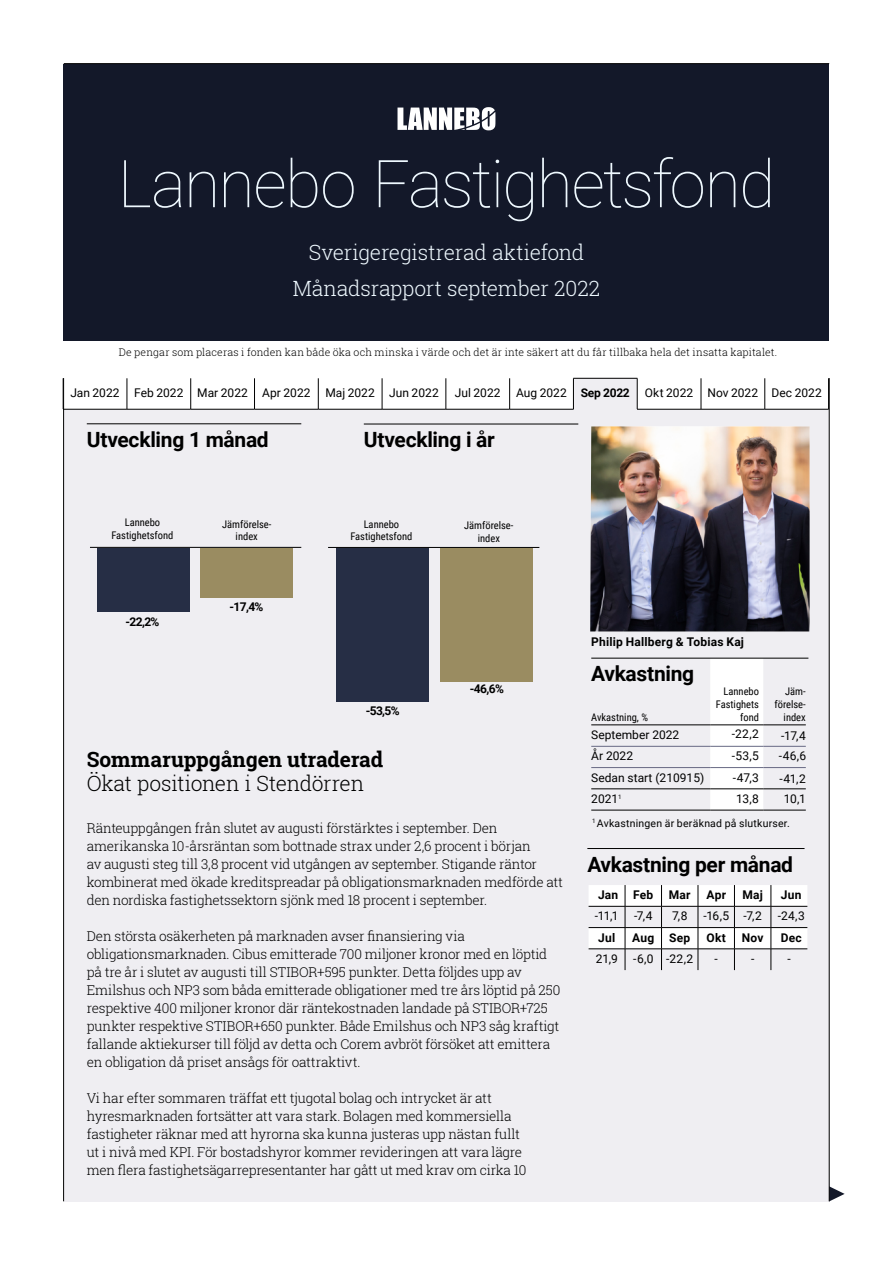
<style>
.page{position:relative;width:893px;height:1263px;background:#fff}
.page>*{position:absolute;margin:0;border:0;box-sizing:border-box;transform-origin:0 0}
.t1{font:100 66px "Roboto";letter-spacing:-.03em;color:#eef8fe}
.t2{font:700 21px "Roboto";letter-spacing:-.015em;color:#000}
.t3{font:300 21px/36px "Roboto Slab";letter-spacing:-.01em;color:#eef8fe;text-align:center}
.t4{font:300 21px "Roboto Slab";letter-spacing:-.015em;color:#000}
.t5{font:700 21px "Roboto Slab";letter-spacing:-.005em;color:#000}
.t6{font:300 13.5px/18px "Roboto Slab";letter-spacing:-.015em;color:#000}
.t7{font:12px/21.3px "Roboto";color:#000}
.t8{font:700 12px "Roboto";letter-spacing:.015em;color:#000}
.t9{font:10.5px/12.6px "Roboto Condensed";color:#000;text-align:center}
.t10{font:300 10.5px "Roboto Slab";letter-spacing:.015em;color:#000}
.t11{font:10.5px "Roboto";letter-spacing:.02em;color:#000}
.s1{font-weight:700}
</style>
<div class="page">
<div style="left:64px;top:409px;width:765px;height:792px;background:#efeef2"></div>
<svg style="left:830px;top:1186px;width:15px;height:15px"></svg>
<hr style="left:63px;top:378px;width:1px;height:823px;background:#000">
<hr style="left:829px;top:378px;width:1px;height:823px;background:#000">
<div style="left:337px;top:548px;width:92px;height:153px;background:#293249"></div>
<div style="left:440px;top:548px;width:92px;height:133px;background:#9a8c61"></div>
<div style="left:97px;top:548px;width:92px;height:64px;background:#293249"></div>
<div style="left:200px;top:548px;width:93px;height:50px;background:#9a8c61"></div>
<hr style="left:87px;top:423px;width:214px;height:1px;background:#000">
<hr style="left:364px;top:424px;width:214px;height:1px;background:#000">
<div style="left:573px;top:378px;width:64px;height:31px;background:#efeef2"></div>
<hr style="left:573px;top:378px;width:64px;height:1px;background:#000">
<hr style="left:63px;top:409px;width:64px;height:1px;background:#000">
<hr style="left:127px;top:409px;width:64px;height:1px;background:#000">
<hr style="left:191px;top:409px;width:63px;height:1px;background:#000">
<hr style="left:254px;top:409px;width:64px;height:1px;background:#000">
<hr style="left:318px;top:409px;width:64px;height:1px;background:#000">
<hr style="left:382px;top:409px;width:64px;height:1px;background:#000">
<hr style="left:446px;top:409px;width:64px;height:1px;background:#000">
<hr style="left:510px;top:409px;width:64px;height:1px;background:#000">
<hr style="left:637px;top:409px;width:64px;height:1px;background:#000">
<hr style="left:701px;top:409px;width:64px;height:1px;background:#000">
<hr style="left:765px;top:409px;width:64px;height:1px;background:#000">
<hr style="left:127px;top:378px;width:1px;height:31px;background:#000">
<hr style="left:190px;top:378px;width:1px;height:31px;background:#000">
<hr style="left:254px;top:378px;width:1px;height:31px;background:#000">
<hr style="left:318px;top:378px;width:1px;height:31px;background:#000">
<hr style="left:382px;top:378px;width:1px;height:31px;background:#000">
<hr style="left:446px;top:378px;width:1px;height:31px;background:#000">
<hr style="left:509px;top:378px;width:1px;height:31px;background:#000">
<hr style="left:573px;top:378px;width:1px;height:31px;background:#000">
<hr style="left:637px;top:378px;width:1px;height:31px;background:#000">
<hr style="left:701px;top:378px;width:1px;height:31px;background:#000">
<hr style="left:764px;top:378px;width:1px;height:31px;background:#000">
<hr style="left:828px;top:378px;width:1px;height:31px;background:#000">
<div style="left:710px;top:659px;width:53px;height:151px;background:#fff"></div>
<hr style="left:591px;top:725px;width:119px;height:1px;background:#000">
<hr style="left:710px;top:725px;width:53px;height:1px;background:#000">
<hr style="left:763px;top:725px;width:43px;height:1px;background:#000">
<hr style="left:591px;top:788px;width:119px;height:1px;background:#000">
<hr style="left:710px;top:788px;width:53px;height:1px;background:#000">
<hr style="left:763px;top:788px;width:43px;height:1px;background:#000">
<hr style="left:591px;top:810px;width:119px;height:1px;background:#000">
<hr style="left:710px;top:810px;width:53px;height:1px;background:#000">
<hr style="left:763px;top:810px;width:43px;height:1px;background:#000">
<hr style="left:591px;top:746px;width:119px;height:1px;background:#676983">
<hr style="left:591px;top:767px;width:119px;height:1px;background:#676983">
<hr style="left:710px;top:746px;width:53px;height:1px;background:#676983">
<hr style="left:710px;top:767px;width:53px;height:1px;background:#676983">
<hr style="left:763px;top:746px;width:43px;height:1px;background:#676983">
<hr style="left:763px;top:767px;width:43px;height:1px;background:#676983">
<svg style="left:589px;top:885px;width:218px;height:85px"></svg>
<hr style="left:591px;top:658px;width:217px;height:1px;background:#000">
<hr style="left:587px;top:848px;width:217px;height:1px;background:#000">
<hr style="left:90px;top:547px;width:211px;height:1px;background:#000">
<hr style="left:328px;top:547px;width:211px;height:1px;background:#000">
<img style="left:590px;top:426px;width:220px;height:205px">
<div style="left:64px;top:64px;width:765px;height:276px;background:#131829"></div>
<hr style="left:64px;top:63px;width:765px;height:1px;background:#000">
<svg style="left:397px;top:107px;width:98px;height:23px"></svg>
<h1 class="t1" style="left:118px;top:137px;width:659px">Lannebo Fastighetsfond</h1>
<h2 class="t3" style="left:293px;top:234px;width:309px">Sverigeregistrerad aktiefond<br>Månadsrapport september 2022</h2>
<p class="t10" style="left:119px;top:345px;width:660px">De pengar som placeras i fonden kan både öka och minska i värde och det är inte säkert att du får tillbaka hela det insatta kapitalet.</p>
<p class="t7" style="left:70px;top:382px;width:370px">Jan 2022 Feb 2022 Mar 2022 Apr 2022 Maj 2022 Jun 2022</p>
<p class="t7" style="left:455px;top:382px;width:47px">Jul 2022</p>
<p class="t7" style="left:516px;top:382px;width:115px">Aug 2022 <span class="s1">Sep 2022</span></p>
<p class="t7" style="left:645px;top:382px;width:178px">Okt 2022 Nov 2022 Dec 2022</p>
<h2 class="t2" style="left:87px;top:425px;width:183px">Utveckling 1 månad</h2>
<h2 class="t2" style="left:364px;top:425px;width:133px">Utveckling i år</h2>
<p class="t9" style="left:111px;top:516px;width:64px">Lannebo<br>Fastighetsfond</p>
<p class="t9" style="left:350px;top:517px;width:64px">Lannebo<br>Fastighetsfond</p>
<p class="t9" style="left:222px;top:517px;width:51px">Jämförelse&shy;index</p>
<p class="t9" style="left:464px;top:519px;width:51px">Jämförelse&shy;index</p>
<p class="t8" style="left:125px;top:614px;width:35px">-22,2%</p>
<p class="t8" style="left:229px;top:598px;width:36px">-17,4%</p>
<p class="t8" style="left:366px;top:702px;width:36px">-53,5%</p>
<p class="t8" style="left:470px;top:680px;width:36px">-46,6%</p>
<h2 class="t5" style="left:87px;top:745px;width:298px">Sommaruppgången utraderad</h2>
<h2 class="t4" style="left:87px;top:769px;width:279px">Ökat positionen i Stendörren</h2>
<p class="t6" style="left:87px;top:819px;width:478px">Ränteuppgången från slutet av augusti förstärktes i september. Den amerikanska 10-årsräntan som bottnade strax under 2,6 procent i början<br>av augusti steg till 3,8 procent vid utgången av september. Stigande räntor kombinerat med ökade kreditspreadar på obligationsmarknaden medförde att den nordiska fastighetssektorn sjönk med 18 procent i september.</p>
<p class="t6" style="left:87px;top:927px;width:475px">Den största osäkerheten på marknaden avser finansiering via obligationsmarknaden. Cibus emitterade 700 miljoner kronor med en löptid på tre år i slutet av augusti till STIBOR+595 punkter. Detta följdes upp av Emilshus och NP3 som båda emitterade obligationer med tre års löptid på 250 respektive 400 miljoner kronor där räntekostnaden landade på STIBOR+725 punkter respektive STIBOR+650 punkter. Både Emilshus och NP3 såg kraftigt fallande aktiekurser till följd av detta och Corem avbröt försöket att emittera en obligation då priset ansågs för oattraktivt.</p>
<p class="t6" style="left:87px;top:1089px;width:441px">Vi har efter sommaren träffat ett tjugotal bolag och intrycket är att hyresmarknaden fortsätter att vara stark. Bolagen med kommersiella fastigheter räknar med att hyrorna ska kunna justeras upp nästan fullt ut i nivå med KPI. För bostadshyror kommer revideringen att vara lägre men flera fastighetsägarrepresentanter har gått ut med krav om cirka 10</p>
<p class="t8" style="left:591px;top:633px;width:154px">Philip Hallberg &amp; Tobias Kaj</p>
<h2 class="t2" style="left:591px;top:659px;width:104px">Avkastning</h2>
<p class="t9" style="left:591px;top:710px;width:58px">Avkastning, %</p>
<p class="t7" style="left:591px;top:724px;width:114px">September 2022<br>År 2022<br>Sedan start (210915)<br>2021<sup>1</sup></p>
<p class="t9" style="left:716px;top:685px;width:45px;text-align:right">Lannebo<br>Fastighets fond</p>
<p class="t9" style="left:774px;top:685px;width:33px;text-align:right">Jäm&shy;förelse&shy;index</p>
<p class="t7" style="left:732px;top:723px;width:29px">-22,2</p>
<p class="t7" style="left:781px;top:724px;width:26px">-17,4</p>
<p class="t7" style="left:732px;top:745px;width:29px">-53,5</p>
<p class="t7" style="left:779px;top:745px;width:29px">-46,6</p>
<p class="t7" style="left:733px;top:766px;width:28px">-47,3</p>
<p class="t7" style="left:779px;top:767px;width:28px">-41,2</p>
<p class="t7" style="left:736px;top:787px;width:24px">13,8</p>
<p class="t7" style="left:784px;top:787px;width:23px">10,1</p>
<p class="t11" style="left:592px;top:815px;width:199px"><sup>1</sup> Avkastningen är beräknad på slutkurser.</p>
<h2 class="t2" style="left:587px;top:849px;width:207px">Avkastning per månad</h2>
<p class="t8" style="left:598px;top:886px;width:57px">Jan Feb</p>
<p class="t8" style="left:669px;top:886px;width:23px">Mar</p>
<p class="t8" style="left:706px;top:886px;width:21px">Apr</p>
<p class="t8" style="left:742px;top:886px;width:22px">Maj</p>
<p class="t8" style="left:781px;top:886px;width:22px">Jun</p>
<p class="t7" style="left:595px;top:905px;width:25px">-11,1</p>
<p class="t7" style="left:634px;top:905px;width:20px">-7,4</p>
<p class="t7" style="left:672px;top:905px;width:17px">7,8</p>
<p class="t7" style="left:703px;top:905px;width:60px">-16,5 -7,2</p>
<p class="t7" style="left:778px;top:905px;width:28px">-24,3</p>
<p class="t8" style="left:598px;top:929px;width:19px">Jul</p>
<p class="t8" style="left:632px;top:929px;width:59px">Aug Sep</p>
<p class="t8" style="left:706px;top:929px;width:21px">Okt</p>
<p class="t8" style="left:742px;top:929px;width:23px">Nov</p>
<p class="t8" style="left:781px;top:929px;width:22px">Dec</p>
<p class="t7" style="left:596px;top:947px;width:24px">21,9</p>
<p class="t7" style="left:633px;top:947px;width:62px">-6,0 -22,2</p>
<p class="t7" style="left:714px;top:947px;width:5px">-</p>
<p class="t7" style="left:751px;top:947px;width:5px">-</p>
<p class="t7" style="left:788px;top:947px;width:5px">-</p>
</div>
